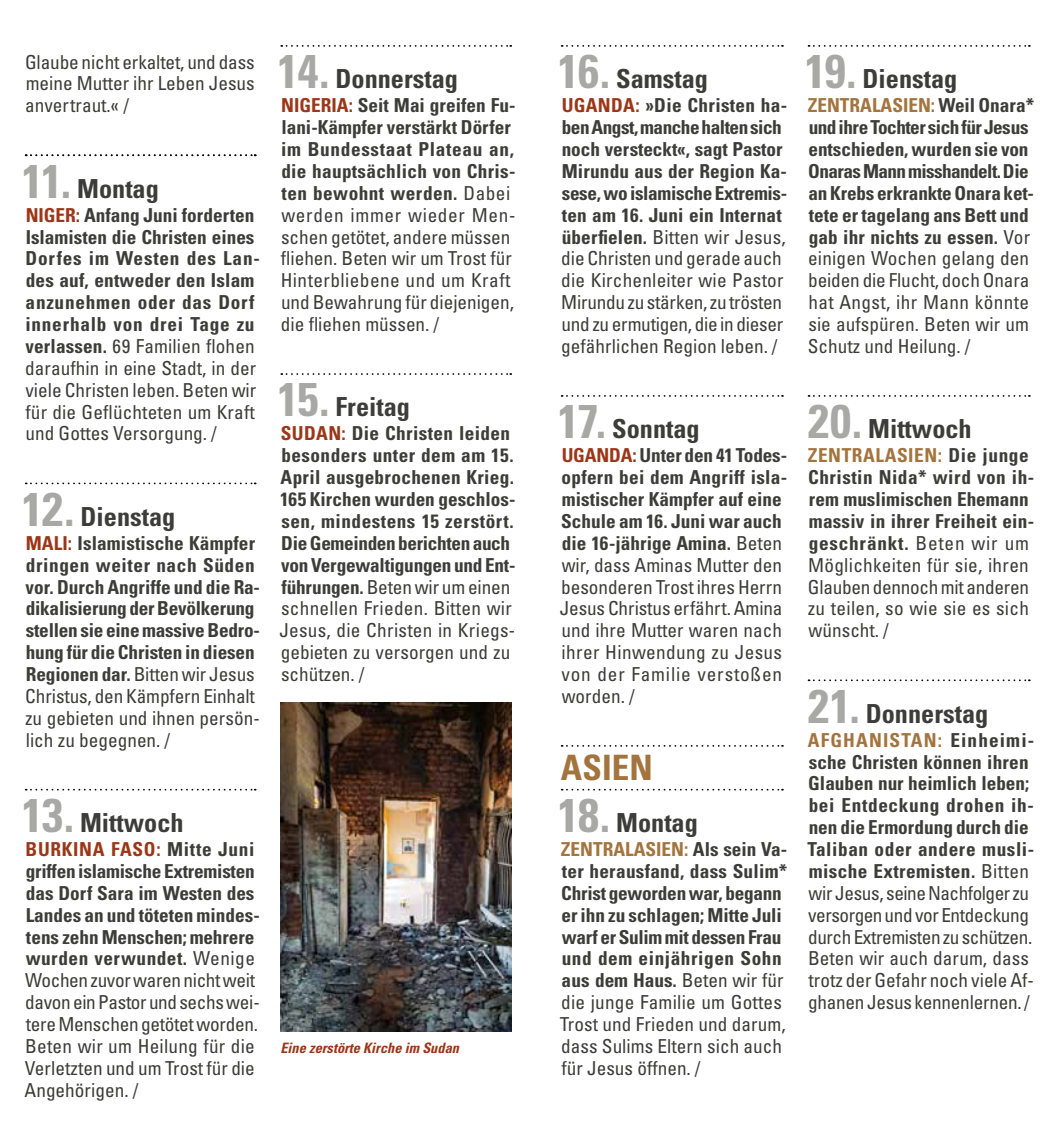
<style>
.page{position:relative;width:1062px;height:1141px;background:#fff}
.page>*{position:absolute;margin:0;border:0;box-sizing:border-box;transform-origin:0 0}
.t1{font:700 condensed 35px "Univers LT Std";letter-spacing:.005em;color:#a3743e}
.t2{font:700 condensed 26.25px "Univers LT Std";color:#3c3c3b}
.t3{font:700 condensed 19.25px/21.9px "Univers LT Std";color:#3c3c3b}
.t4{font:condensed 19.25px/21.9px "Univers LT Std";color:#3c3c3b}
.t5{font:italic 700 condensed 14.35px "Univers LT Std";color:#9b3718}
.s1{font-size:47.25px;color:#a8a8a7}
.s2{color:#9b3718}
.s3{font-weight:400}
.s4{font-weight:700;color:#9b3718}
.s5{font-weight:700}
.s6{color:#a3743e}
.s7{font-weight:700;color:#a3743e}
</style>
<div class="page">
<svg style="left:281px;top:45px;width:230px;height:2px"></svg>
<svg style="left:281px;top:373px;width:230px;height:2px"></svg>
<svg style="left:26px;top:154px;width:230px;height:2px"></svg>
<svg style="left:26px;top:483px;width:230px;height:1px"></svg>
<svg style="left:26px;top:789px;width:230px;height:2px"></svg>
<img style="left:280px;top:703px;width:231px;height:328px">
<svg style="left:561px;top:45px;width:222px;height:2px"></svg>
<svg style="left:561px;top:395px;width:222px;height:2px"></svg>
<svg style="left:561px;top:745px;width:222px;height:2px"></svg>
<svg style="left:561px;top:789px;width:222px;height:2px"></svg>
<svg style="left:808px;top:45px;width:221px;height:2px"></svg>
<svg style="left:808px;top:395px;width:221px;height:2px"></svg>
<svg style="left:808px;top:679px;width:221px;height:2px"></svg>
<p class="t4" style="left:25px;top:51px;width:231px;text-align:justify">Glaube nicht erkaltet, und dass meine Mutter ihr Leben Jesus anvertraut.« /</p>
<h2 class="t2" style="left:22px;top:172px;width:138px"><span class="s1">11.</span> Montag</h2>
<p class="t3" style="left:25px;top:204px;width:236px"><span class="s2">NIGER:</span> Anfang Juni forderten<br>Islamisten die Christen eines<br>Dorfes im Westen des Lan&shy;des auf, entweder den Islam anzunehmen oder das Dorf innerhalb von drei Tage zu verlassen. <span class="s3">69 Familien flohen daraufhin in eine Stadt, in der viele Christen leben. Beten wir für die Geflüchteten um Kraft und Gottes Versorgung. /</span></p>
<h2 class="t2" style="left:22px;top:500px;width:155px"><span class="s1">12.</span> Dienstag</h2>
<p class="t3" style="left:25px;top:532px;width:236px"><span class="s2">MALI:</span> Islamistische Kämpfer dringen weiter nach Süden vor. Durch Angriffe und die Ra&shy;dikalisierung der Bevölkerung stellen sie eine massive Bedro&shy;hung für die Christen in diesen<br>Regionen dar. <span class="s3">Bitten wir Jesus<br>Christus, den Kämpfern Einhalt zu gebieten und ihnen persön&shy;lich zu begegnen. /</span></p>
<h2 class="t2" style="left:22px;top:807px;width:163px"><span class="s1">13.</span> Mittwoch</h2>
<p class="t4" style="left:25px;top:838px;width:237px"><span class="s4">BURKINA FASO:</span> <span class="s5">Mitte Juni griffen islamische Extremisten das Dorf Sara im Westen des<br>Landes an und töteten mindes&shy;tens zehn Menschen; mehrere wurden verwundet.</span> Wenige<br>Wochen zuvor waren nicht weit davon ein Pastor und sechs wei&shy;tere Menschen getötet worden.<br>Beten wir um Heilung für die<br>Verletzten und um Trost für die<br>Angehörigen. /</p>
<h2 class="t2" style="left:277px;top:63px;width:182px"><span class="s1">14.</span> Donnerstag</h2>
<p class="t4" style="left:281px;top:94px;width:236px"><span class="s4">NIGERIA:</span> <span class="s5">Seit Mai greifen Fu&shy;lani-Kämpfer verstärkt Dörfer im Bundesstaat Plateau an, die hauptsächlich von Chris&shy;ten bewohnt werden.</span> Dabei werden immer wieder Men&shy;schen getötet, andere müssen fliehen. Beten wir um Trost für<br>Hinterbliebene und um Kraft und Bewahrung für diejenigen, die fliehen müssen. /</p>
<h2 class="t2" style="left:277px;top:391px;width:134px"><span class="s1">15.</span> Freitag</h2>
<p class="t3" style="left:279px;top:423px;width:238px"><span class="s2">SUDAN:</span> Die Christen leiden besonders unter dem am 15.<br>April ausgebrochenen Krieg.<br>165 Kirchen wurden geschlos&shy;sen, mindestens 15 zerstört.<br>Die Gemeinden berichten auch von Vergewaltigungen und Ent&shy;führungen. <span class="s3">Beten wir um einen schnellen Frieden. Bitten wir<br>Jesus, die Christen in Kriegs&shy;gebieten zu versorgen und zu schützen. /</span></p>
<p class="t5" style="left:280px;top:1039px;width:180px">Eine zerstörte Kirche im Sudan</p>
<h2 class="t2" style="left:558px;top:63px;width:152px"><span class="s1">16.</span> Samstag</h2>
<p class="t3" style="left:561px;top:94px;width:227px"><span class="s2">UGANDA:</span> »Die Christen ha&shy;ben Angst, manche halten sich noch versteckt«, sagt Pastor<br>Mirundu aus der Region Ka&shy;sese, wo islamische Extremis&shy;ten am 16. Juni ein Internat überfielen. <span class="s3">Bitten wir Jesus, die Christen und gerade auch die Kirchenleiter wie Pastor<br>Mirundu zu stärken, zu trösten und zu ermutigen, die in dieser gefährlichen Region leben. /</span></p>
<h2 class="t2" style="left:558px;top:413px;width:143px"><span class="s1">17.</span> Sonntag</h2>
<p class="t4" style="left:560px;top:444px;width:229px"><span class="s4">UGANDA:</span> <span class="s5">Unter den 41 Todes&shy;opfern bei dem Angriff isla&shy;mistischer Kämpfer auf eine<br>Schule am 16. Juni war auch die 16-jährige Amina.</span> Beten wir, dass Aminas Mutter den besonderen Trost ihres Herrn<br>Jesus Christus erfährt. Amina und ihre Mutter waren nach ihrer Hinwendung zu Jesus von der Familie verstoßen worden. /</p>
<h1 class="t1" style="left:561px;top:747px;width:94px">ASIEN</h1>
<h2 class="t2" style="left:558px;top:807px;width:141px"><span class="s1">18.</span> Montag</h2>
<p class="t3" style="left:560px;top:838px;width:229px"><span class="s6">ZENTRALASIEN:</span> Als sein Va&shy;ter herausfand, dass Sulim*<br>Christ geworden war, begann er ihn zu schlagen; Mitte Juli warf er Sulim mit dessen Frau und dem einjährigen Sohn aus dem Haus. <span class="s3">Beten wir für die junge Familie um Gottes<br>Trost und Frieden und darum, dass Sulims Eltern sich auch für Jesus öffnen. /</span></p>
<h2 class="t2" style="left:804px;top:63px;width:154px"><span class="s1">19.</span> Dienstag</h2>
<p class="t3" style="left:808px;top:94px;width:228px"><span class="s6">ZENTRALASIEN:</span> Weil Onara* und ihre Tochter sich für Jesus entschieden, wurden sie von<br>Onaras Mann misshandelt. Die an Krebs erkrankte Onara ket&shy;tete er tagelang ans Bett und gab ihr nichts zu essen. <span class="s3">Vor einigen Wochen gelang den beiden die Flucht, doch Onara hat Angst, ihr Mann könnte sie aufspüren. Beten wir um<br>Schutz und Heilung. /</span></p>
<h2 class="t2" style="left:808px;top:413px;width:165px"><span class="s1">20.</span> Mittwoch</h2>
<p class="t4" style="left:808px;top:444px;width:228px"><span class="s7">ZENTRALASIEN:</span> <span class="s5">Die junge<br>Christin Nida* wird von ih&shy;rem muslimischen Ehemann massiv in ihrer Freiheit ein&shy;geschränkt.</span> Beten wir um<br>Möglichkeiten für sie, ihren<br>Glauben dennoch mit anderen zu teilen, so wie sie es sich wünscht. /</p>
<h2 class="t2" style="left:808px;top:697px;width:182px"><span class="s1">21.</span> Donnerstag</h2>
<p class="t4" style="left:807px;top:729px;width:228px"><span class="s7">AFGHANISTAN:</span> <span class="s5">Einheimi&shy;sche Christen können ihren<br>Glauben nur heimlich leben; bei Entdeckung drohen ih&shy;nen die Ermordung durch die<br>Taliban oder andere musli&shy;mische Extremisten.</span> Bitten wir Jesus, seine Nachfolger zu versorgen und vor Entdeckung durch Extremisten zu schützen.<br>Beten wir auch darum, dass trotz der Gefahr noch viele Af&shy;ghanen Jesus kennenlernen. /</p>
</div>
